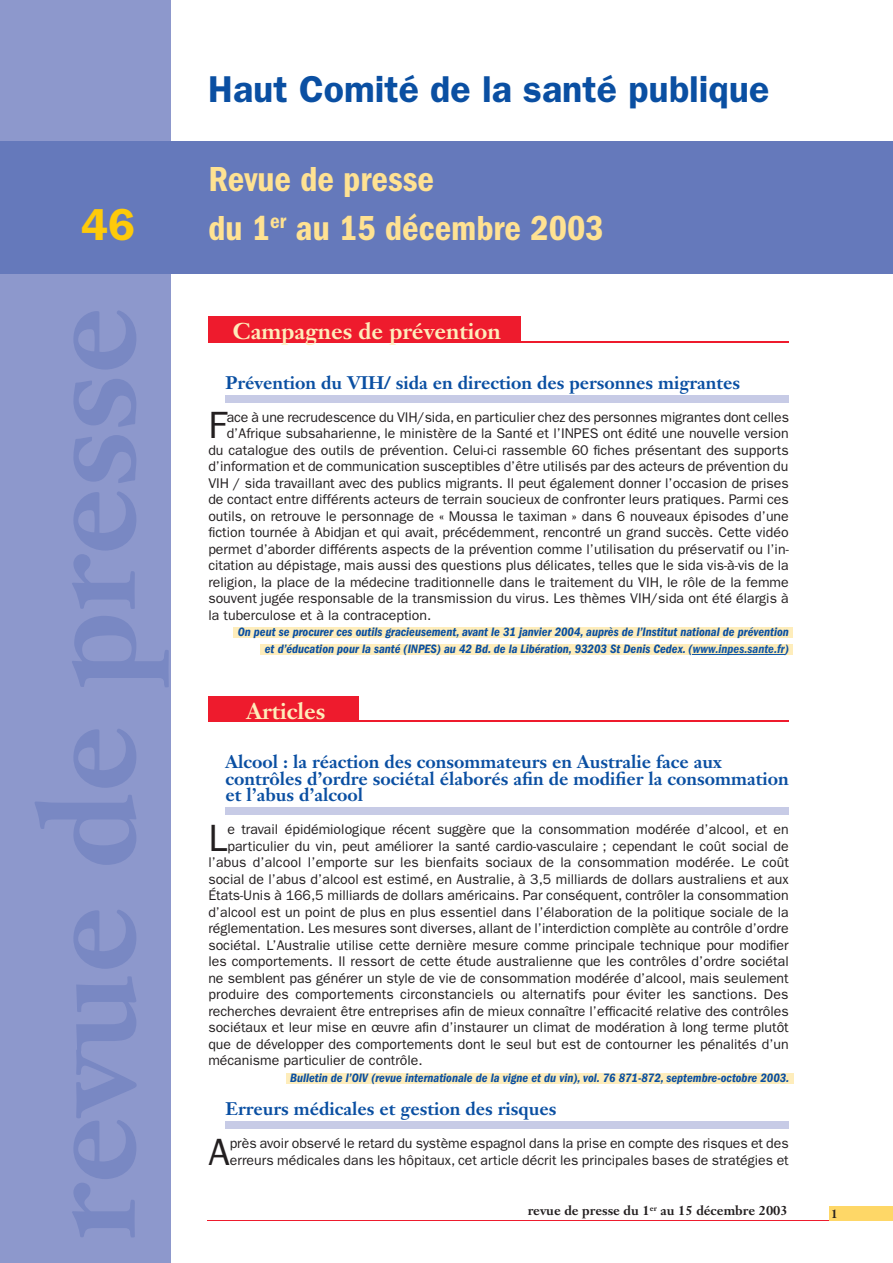
<style>
.page{position:relative;width:893px;height:1263px;background:#fff}
.page>*{position:absolute;margin:0;border:0;box-sizing:border-box;transform-origin:0 0}
.t1{font:600 45px "Franklin Gothic";color:#feca0a}
.t2{font:38.1px "Franklin Gothic";color:#231f20}
.t3{font:600 37.5px "Franklin Gothic";color:#0a4fa2}
.t4{font:600 condensed 36px/49.5px "Franklin Gothic";color:#ffe292}
.t5{font:700 22.5px "Janson Text";color:#feedbb}
.t6{font:700 18px/16.5px "Janson Text";color:#0a4fa2}
.t7{font:14.1px/16.5px "Franklin Gothic";color:#231f20}
.t8{font:700 13.05px "Janson Text";color:#231f20}
.t9{font:italic 600 condensed 12.6px/16.5px "Franklin Gothic";color:#0a4fa2;text-align:right}
.t10{font:700 12px "Janson Text";color:#231f20}
.t11{font:700 7.65px "Janson Text";color:#231f20}
.s1{color:#1158a8}
</style>
<div class="page">
<div style="left:0;top:0;width:170px;height:1263px;background:#8d98cc"></div>
<div style="left:0;top:141px;width:893px;height:132px;background:#6579bb"></div>
<hr style="left:208px;top:1220px;width:685px;height:1px;background:#ee1b2d">
<div style="left:829px;top:1207px;width:64px;height:14px;background:#fed767"></div>
<div style="left:208px;top:317px;width:313px;height:24px;background:#ee1b2d"></div>
<hr style="left:208px;top:341px;width:581px;height:1px;background:#ee1b2d">
<div style="left:225px;top:395px;width:564px;height:7px;background:#c7cbe6"></div>
<div style="left:233px;top:627px;width:560px;height:11px;background:#feedbb"></div>
<div style="left:261px;top:644px;width:532px;height:10px;background:#feedbb"></div>
<div style="left:208px;top:696px;width:151px;height:24px;background:#ee1b2d"></div>
<hr style="left:208px;top:720px;width:581px;height:2px;background:#ee1b2d">
<div style="left:225px;top:807px;width:564px;height:8px;background:#c7cbe6"></div>
<div style="left:286px;top:1073px;width:507px;height:10px;background:#feedbb"></div>
<div style="left:225px;top:1121px;width:564px;height:7px;background:#c7cbe6"></div>
<hr style="left:693px;top:654px;width:92px;height:1px;background:#1158a8">
<h1 class="t1" style="left:81px;top:198px;width:56px">46</h1>
<h3 class="t3" style="left:208px;top:67px;width:562px">Haut Comité de la santé publique</h3>
<h3 class="t4" style="left:208px;top:154px;width:397px">Revue de presse<br>du 1<sup>er</sup> au 15 décembre 2003</h3>
<h3 class="t5" style="left:233px;top:317px;width:269px">Campagnes de prévention</h3>
<p class="t6" style="left:225px;top:374px;width:516px">Prévention du VIH/ sida en direction des personnes migrantes</p>
<h2 class="t2" style="left:208px;top:404px;width:20px">F</h2>
<p class="t7" style="left:227px;top:409px;width:564px">ace à une recrudescence du VIH/sida, en particulier chez des personnes migrantes dont celles</p>
<p class="t7" style="left:227px;top:425px;width:564px">d’Afrique subsaharienne, le ministère de la Santé et l’INPES ont édité une nouvelle version</p>
<p class="t7" style="left:208px;top:442px;width:582px">du catalogue des outils de prévention. Celui-ci rassemble 60 fiches présentant des supports</p>
<p class="t7" style="left:208px;top:458px;width:582px">d’information et de communication susceptibles d’être utilisés par des acteurs de prévention du</p>
<p class="t7" style="left:208px;top:475px;width:582px">VIH / sida travaillant avec des publics migrants. Il peut également donner l’occasion de prises</p>
<p class="t7" style="left:208px;top:491px;width:582px">de contact entre différents acteurs de terrain soucieux de confronter leurs pratiques. Parmi ces</p>
<p class="t7" style="left:208px;top:508px;width:582px">outils, on retrouve le personnage de « Moussa le taximan » dans 6 nouveaux épisodes d’une</p>
<p class="t7" style="left:208px;top:524px;width:582px">fiction tournée à Abidjan et qui avait, précédemment, rencontré un grand succès. Cette vidéo</p>
<p class="t7" style="left:208px;top:541px;width:582px">permet d’aborder différents aspects de la prévention comme l’utilisation du préservatif ou l’in-</p>
<p class="t7" style="left:208px;top:557px;width:582px">citation au dépistage, mais aussi des questions plus délicates, telles que le sida vis-à-vis de la</p>
<p class="t7" style="left:208px;top:574px;width:582px">religion, la place de la médecine traditionnelle dans le traitement du VIH, le rôle de la femme</p>
<p class="t7" style="left:208px;top:590px;width:582px">souvent jugée responsable de la transmission du virus. Les thèmes VIH/sida ont été élargis à</p>
<p class="t7" style="left:208px;top:607px;width:225px">la tuberculose et à la contraception.</p>
<p class="t9" style="left:238px;top:624px;width:553px">On peut se procurer ces outils gracieusement, avant le 31 janvier 2004, auprès de l’Institut national de prévention et d’éducation pour la santé (INPES) au 42 Bd. de la Libération, 93203 St Denis Cedex. (<span class="s1">www.inpes.sante.fr</span>)</p>
<h3 class="t5" style="left:246px;top:697px;width:81px">Articles</h3>
<p class="t6" style="left:225px;top:754px;width:565px">Alcool : la réaction des consommateurs en Australie face aux contrôles d’ordre sociétal élaborés afin de modifier la consommation et l’abus d’alcool</p>
<h2 class="t2" style="left:208px;top:816px;width:21px">L</h2>
<p class="t7" style="left:227px;top:821px;width:563px">e travail épidémiologique récent suggère que la consommation modérée d’alcool, et en</p>
<p class="t7" style="left:227px;top:838px;width:563px">particulier du vin, peut améliorer la santé cardio-vasculaire ; cependant le coût social de</p>
<p class="t7" style="left:208px;top:854px;width:582px">l’abus d’alcool l’emporte sur les bienfaits sociaux de la consommation modérée. Le coût</p>
<p class="t7" style="left:208px;top:871px;width:582px">social de l’abus d’alcool est estimé, en Australie, à 3,5 milliards de dollars australiens et aux</p>
<p class="t7" style="left:208px;top:887px;width:582px">États-Unis à 166,5 milliards de dollars américains. Par conséquent, contrôler la consommation</p>
<p class="t7" style="left:208px;top:904px;width:582px">d’alcool est un point de plus en plus essentiel dans l’élaboration de la politique sociale de la</p>
<p class="t7" style="left:208px;top:920px;width:582px">réglementation. Les mesures sont diverses, allant de l’interdiction complète au contrôle d’ordre</p>
<p class="t7" style="left:208px;top:937px;width:582px">sociétal. L’Australie utilise cette dernière mesure comme principale technique pour modifier</p>
<p class="t7" style="left:208px;top:953px;width:582px">les comportements. Il ressort de cette étude australienne que les contrôles d’ordre sociétal</p>
<p class="t7" style="left:208px;top:970px;width:582px">ne semblent pas générer un style de vie de consommation modérée d’alcool, mais seulement</p>
<p class="t7" style="left:208px;top:986px;width:581px">produire des comportements circonstanciels ou alternatifs pour éviter les sanctions. Des</p>
<p class="t7" style="left:208px;top:1003px;width:582px">recherches devraient être entreprises afin de mieux connaître l’efficacité relative des contrôles</p>
<p class="t7" style="left:208px;top:1019px;width:582px">sociétaux et leur mise en œuvre afin d’instaurer un climat de modération à long terme plutôt</p>
<p class="t7" style="left:208px;top:1036px;width:582px">que de développer des comportements dont le seul but est de contourner les pénalités d’un</p>
<p class="t7" style="left:208px;top:1052px;width:216px">mécanisme particulier de contrôle.</p>
<p class="t9" style="left:290px;top:1070px;width:501px">Bulletin de l’OIV (revue internationale de la vigne et du vin), vol. 76 871-872, septembre-octobre 2003.</p>
<p class="t6" style="left:225px;top:1100px;width:333px">Erreurs médicales et gestion des risques</p>
<h2 class="t2" style="left:208px;top:1130px;width:23px">A</h2>
<p class="t7" style="left:230px;top:1135px;width:561px">près avoir observé le retard du système espagnol dans la prise en compte des risques et des erreurs médicales dans les hôpitaux, cet article décrit les principales bases de stratégies et</p>
<p class="t8" style="left:528px;top:1202px;width:124px">revue de presse du 1</p>
<p class="t10" style="left:831px;top:1206px;width:8px">1</p>
<p class="t11" style="left:650px;top:1203px;width:9px">er</p>
<p class="t8" style="left:661px;top:1202px;width:129px">au 15 décembre 2003</p>
</div>
